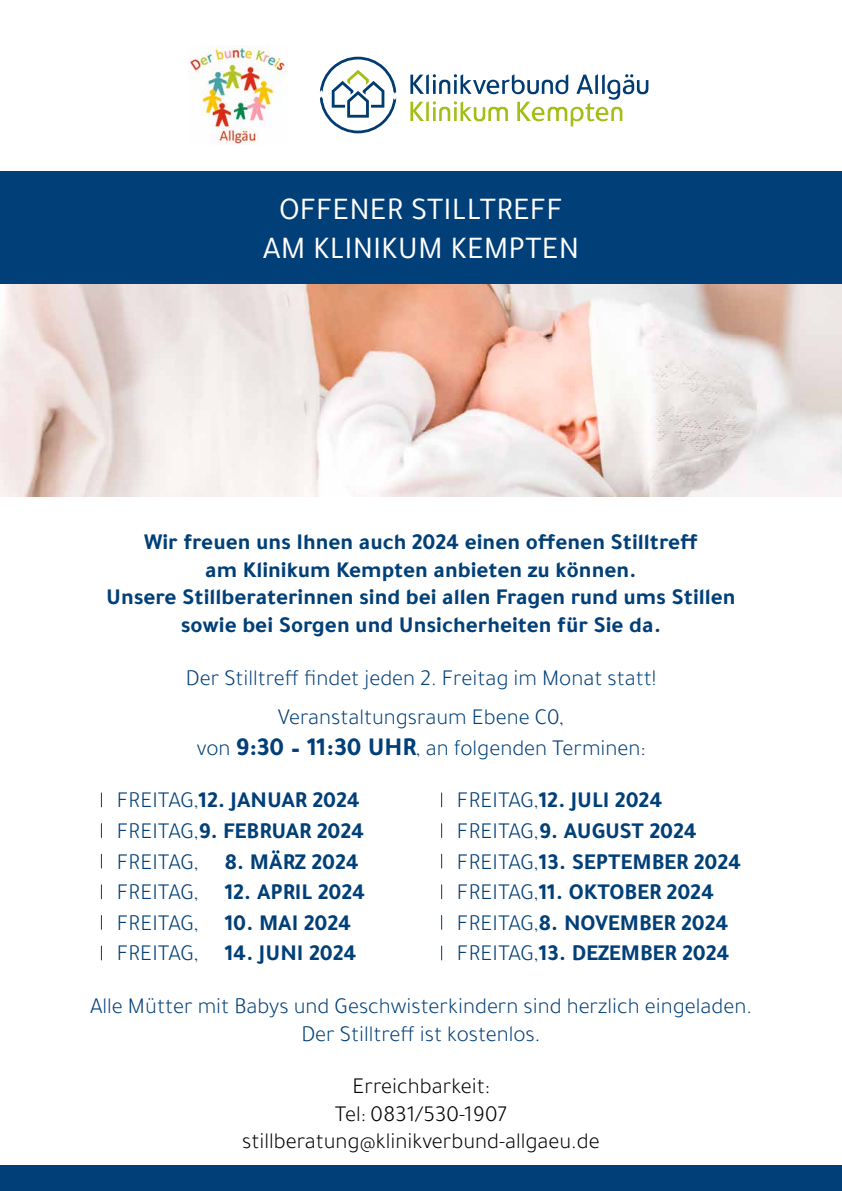
<style>
.page{position:relative;width:842px;height:1191px;background:#fff}
.page>*{position:absolute;margin:0;border:0;box-sizing:border-box;transform-origin:0 0}
.t1{font:32px/38.4px "Tajawal";color:#fff;text-align:center}
.t2{font:700 23px/30.6px "Tajawal";color:#003f77;text-align:center}
.t3{font:300 23px/38.9px "Tajawal";color:#003f77;text-align:center}
.t4{font:300 23px/27.6px "Tajawal";color:#000;text-align:center}
.s1{font-weight:700;font-size:26px}
.s2{font-weight:300}
</style>
<div class="page">
<img style="left:188px;top:46px;width:99px;height:98px">
<div style="left:0;top:1165px;width:842px;height:26px;background:#003f77"></div>
<div style="left:0;top:171px;width:842px;height:114px;background:#003f77"></div>
<svg style="left:320px;top:57px;width:76px;height:76px"></svg>
<svg style="left:410px;top:74px;width:238px;height:52px"></svg>
<img style="left:0;top:285px;width:842px;height:211px">
<svg style="left:101px;top:946px;width:1px;height:14px"></svg>
<svg style="left:101px;top:915px;width:1px;height:14px"></svg>
<svg style="left:101px;top:884px;width:1px;height:14px"></svg>
<svg style="left:101px;top:854px;width:1px;height:14px"></svg>
<svg style="left:101px;top:823px;width:1px;height:14px"></svg>
<svg style="left:101px;top:793px;width:1px;height:14px"></svg>
<svg style="left:441px;top:793px;width:1px;height:14px"></svg>
<svg style="left:441px;top:823px;width:1px;height:14px"></svg>
<svg style="left:441px;top:854px;width:1px;height:14px"></svg>
<svg style="left:441px;top:884px;width:1px;height:14px"></svg>
<svg style="left:441px;top:915px;width:1px;height:14px"></svg>
<svg style="left:441px;top:946px;width:1px;height:14px"></svg>
<h1 class="t1" style="left:263px;top:190px;width:318px">OFFENER STILLTREFF<br>AM KLINIKUM KEMPTEN</h1>
<p class="t2" style="left:106px;top:528px;width:631px;line-height:27.6px">Wir freuen uns Ihnen auch 2024 einen offenen Stilltreff<br>am Klinikum Kempten anbieten zu können.<br>Unsere Stillberaterinnen sind bei allen Fragen rund ums Stillen sowie bei Sorgen und Unsicherheiten für Sie da.</p>
<p class="t3" style="left:186px;top:658px;width:472px">Der Stilltreff findet jeden 2. Freitag im Monat statt!<br>Veranstaltungsraum Ebene C0,</p>
<p class="t3" style="left:197px;top:728px;width:450px">von <span class="s1">9:30 – 11:30 UHR</span>, an folgenden Terminen:</p>
<p class="t2" style="left:117px;top:784px;width:245px"><span class="s2">FREITAG,</span>12. JANUAR 2024</p>
<p class="t2" style="left:457px;top:784px;width:286px;text-align:left"><span class="s2">FREITAG,</span>12. JULI 2024<br><span class="s2">FREITAG,</span>9. AUGUST 2024<br><span class="s2">FREITAG,</span>13. SEPTEMBER 2024<br><span class="s2">FREITAG,</span>11. OKTOBER 2024<br><span class="s2">FREITAG,</span>8. NOVEMBER 2024<br><span class="s2">FREITAG,</span>13. DEZEMBER 2024</p>
<p class="t3" style="left:90px;top:992px;width:663px;line-height:27.6px">Alle Mütter mit Babys und Geschwisterkindern sind herzlich eingeladen.<br>Der Stilltreff ist kostenlos.</p>
<p class="t4" style="left:242px;top:1072px;width:359px">Erreichbarkeit:<br>Tel: 0831/530-1907 stillberatung@klinikverbund-allgaeu.de</p>
<p class="t2" style="left:117px;top:815px;width:249px"><span class="s2">FREITAG,</span>9. FEBRUAR 2024</p>
<p class="t2" style="left:117px;top:845px;width:244px"><span class="s2">FREITAG,</span> 8. MÄRZ 2024</p>
<p class="t2" style="left:117px;top:876px;width:250px"><span class="s2">FREITAG,</span> 12. APRIL 2024</p>
<p class="t2" style="left:117px;top:907px;width:236px"><span class="s2">FREITAG,</span> 10. MAI 2024</p>
<p class="t2" style="left:117px;top:937px;width:241px"><span class="s2">FREITAG,</span> 14. JUNI 2024</p>
</div>
